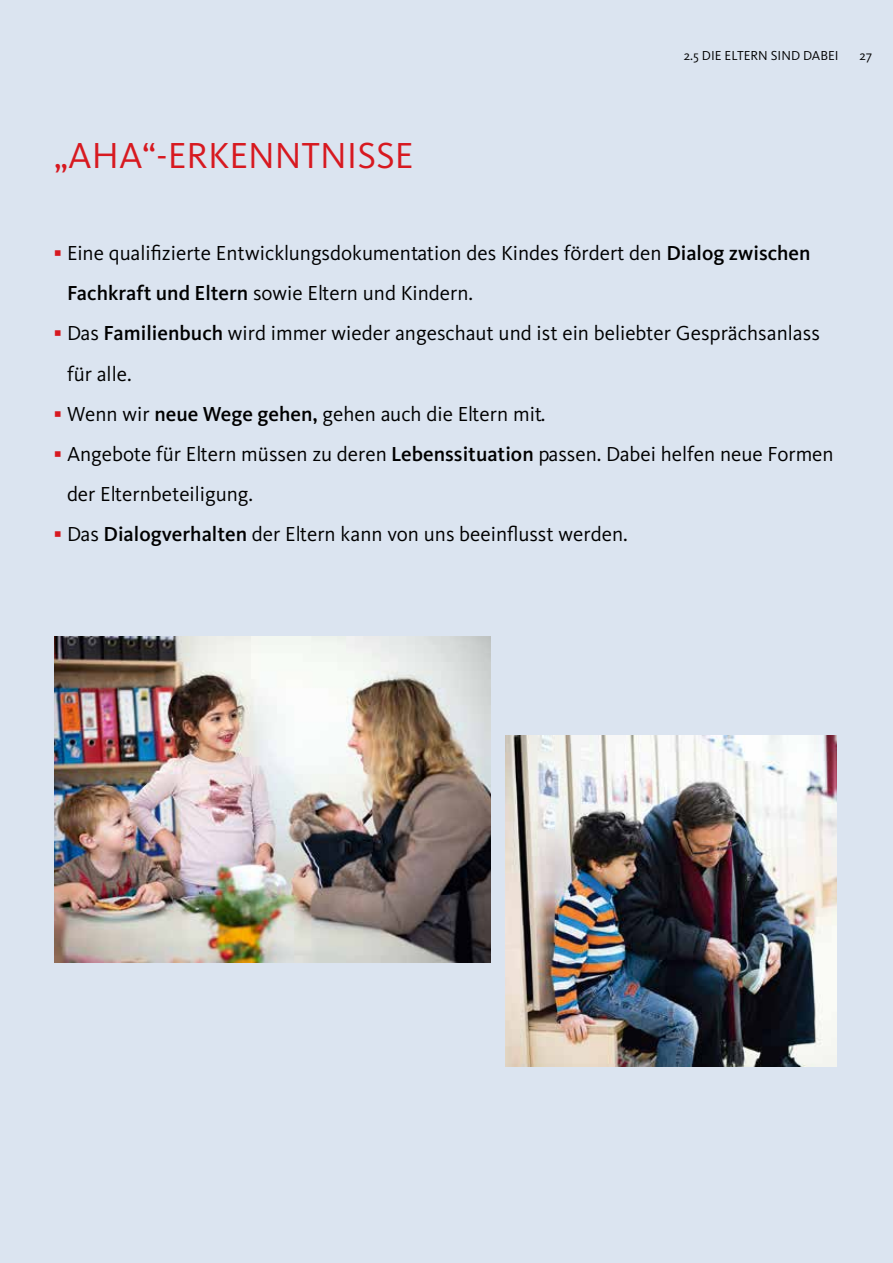
<style>
.page{position:relative;width:893px;height:1263px;background:#dbe4f0}
.page>*{position:absolute;margin:0;border:0;box-sizing:border-box;transform-origin:0 0}
.t1{font:37.5px "Kievit";color:#d71920}
.t2{font:21px/40px "Kievit";color:#000}
.t3{font:13.5px "Kievit";color:#000}
.s1{font-family:"Arial";font-weight:700;color:#d71920}
.s2{font-weight:500}
</style>
<div class="page">
<img style="left:54px;top:636px;width:436px;height:327px">
<img style="left:505px;top:735px;width:332px;height:332px">
<h1 class="t1" style="left:54px;top:135px;width:361px">„AHA“-ERKENNTNISSE</h1>
<p class="t3" style="left:684px;top:48px;width:156px">2.5 DIE ELTERN SIND DABEI</p>
<p class="t3" style="left:860px;top:48px;width:14px">27</p>
<p class="t2" style="left:67px;top:234px;width:745px;text-indent:-13px"><span class="s1">▪</span> Eine qualifizierte Entwicklungsdokumentation des Kindes fördert den <span class="s2">Dialog zwischen<br>Fachkraft und Eltern</span> sowie Eltern und Kindern.</p>
<p class="t2" style="left:67px;top:314px;width:754px;text-indent:-13px"><span class="s1">▪</span> Das <span class="s2">Familienbuch</span> wird immer wieder angeschaut und ist ein beliebter Gesprächsanlass für alle.</p>
<p class="t2" style="left:54px;top:394px;width:493px"><span class="s1">▪</span> Wenn wir <span class="s2">neue Wege gehen,</span> gehen auch die Eltern mit.</p>
<p class="t2" style="left:67px;top:434px;width:768px;text-indent:-13px"><span class="s1">▪</span> Angebote für Eltern müssen zu deren <span class="s2">Lebenssituation</span> passen. Dabei helfen neue Formen der Elternbeteiligung.</p>
<p class="t2" style="left:54px;top:514px;width:575px"><span class="s1">▪</span> Das <span class="s2">Dialogverhalten</span> der Eltern kann von uns beeinflusst werden.</p>
</div>
